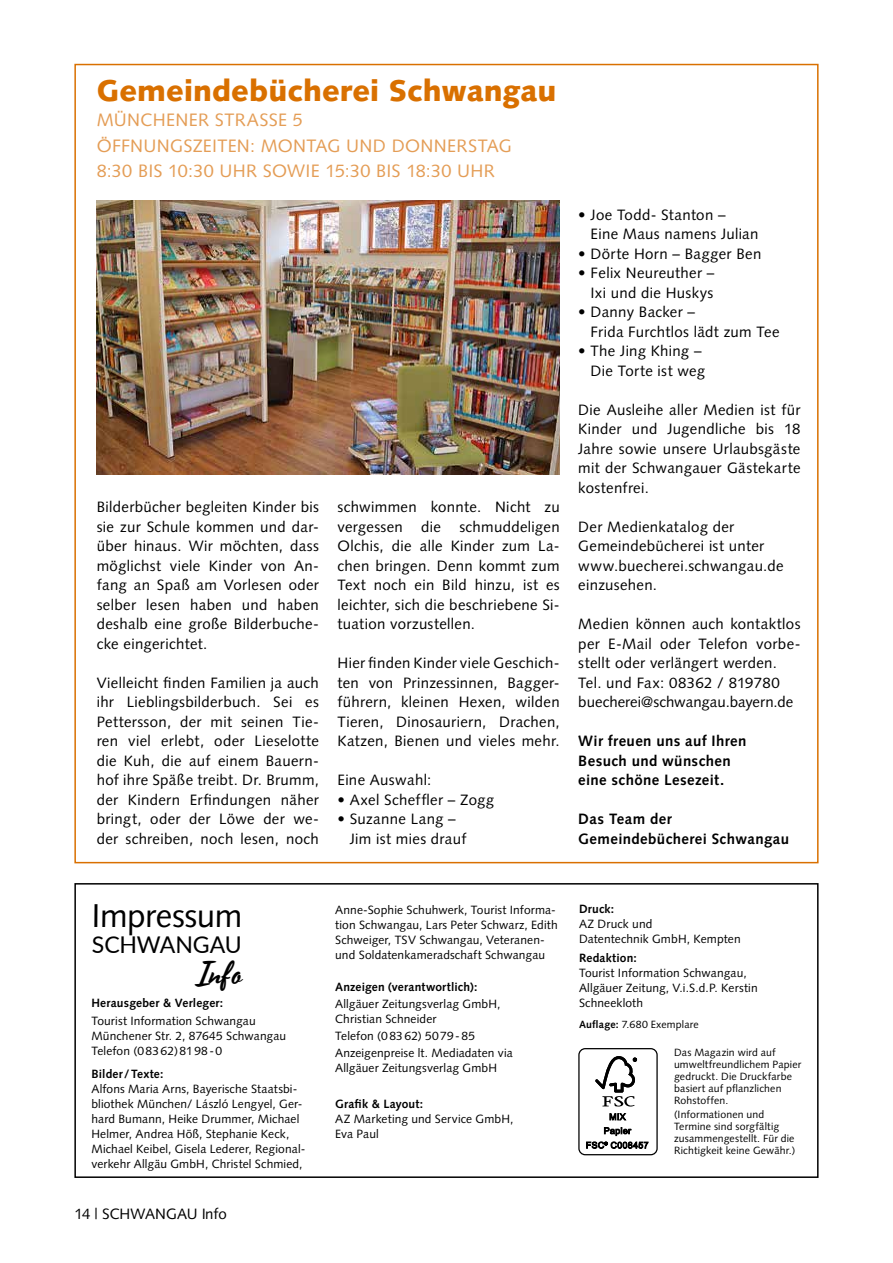
<style>
.page{position:relative;width:893px;height:1263px;background:#fff}
.page>*{position:absolute;margin:0;border:0;box-sizing:border-box;transform-origin:0 0}
.t1{font:35.25px "Timeout";color:#000}
.t2{font:33px "Syntax LT Pro";letter-spacing:-.015em;color:#000}
.t3{font:900 30px "Syntax LT Pro";color:#d97000}
.t4{font:23.1px "Lato";letter-spacing:-.005em;color:#000}
.t5{font:18px/25.5px "Syntax LT Pro";letter-spacing:.02em;color:#e49d56}
.t6{font:15px/19.5px "Syntax LT Pro";letter-spacing:.02em;color:#000;text-align:justify}
.t7{font:700 15px/19.5px "Syntax LT Pro";letter-spacing:.025em;color:#000}
.t8{font:15px "Syntax LT Pro";letter-spacing:-.005em;color:#000}
.t9{font:12px/15px "Syntax LT Pro";letter-spacing:.01em;color:#000}
.t10{font:700 12px "Syntax LT Pro";letter-spacing:.015em;color:#000}
.t11{font:10.5px/12px "Syntax LT Pro";letter-spacing:.015em;color:#000}
.s1{font-weight:700}
</style>
<div class="page">
<div style="left:74px;top:883px;width:745px;height:295px;border:2px solid #000"></div>
<div style="left:578px;top:1048px;width:80px;height:107px;border:1px solid #000;border-radius:6px"></div>
<svg style="left:595px;top:1056px;width:42px;height:50px"></svg>
<svg style="left:609px;top:1113px;width:17px;height:8px"></svg>
<svg style="left:586px;top:1127px;width:63px;height:22px"></svg>
<img style="left:97px;top:200px;width:463px;height:274px">
<h3 class="t3" style="left:97px;top:72px;width:461px">Gemeindebücherei Schwangau</h3>
<p class="t5" style="left:97px;top:107px;width:416px">MÜNCHENER STRASSE 5<br>ÖFFNUNGSZEITEN: MONTAG UND DONNERSTAG<br>8:30 BIS 10:30 UHR SOWIE 15:30 BIS 18:30 UHR</p>
<p class="t6" style="left:97px;top:497px;width:224px">Bilderbücher begleiten Kinder bis sie zur Schule kommen und dar&shy;über hinaus. Wir möchten, dass möglichst viele Kinder von An&shy;fang an Spaß am Vorlesen oder selber lesen haben und haben deshalb eine große Bilderbuche&shy;cke eingerichtet.</p>
<p class="t6" style="left:97px;top:673px;width:224px">Vielleicht finden Familien ja auch ihr Lieblingsbilderbuch. Sei es Pettersson, der mit seinen Tie&shy;ren viel erlebt, oder Lieselotte die Kuh, die auf einem Bauern&shy;hof ihre Späße treibt. Dr. Brumm, der Kindern Erfindungen näher bringt, oder der Löwe der we&shy;der schreiben, noch lesen, noch</p>
<p class="t6" style="left:338px;top:497px;width:224px">schwimmen konnte. Nicht zu vergessen die schmuddeligen Olchis, die alle Kinder zum La&shy;chen bringen. Denn kommt zum Text noch ein Bild hinzu, ist es leichter, sich die beschriebene Si&shy;tuation vorzustellen.</p>
<p class="t6" style="left:338px;top:653px;width:224px">Hier finden Kinder viele Geschich&shy;ten von Prinzessinnen, Bagger&shy;führern, kleinen Hexen, wilden Tieren, Dinosauriern, Drachen, Katzen, Bienen und vieles mehr.</p>
<p class="t6" style="left:338px;top:770px;width:95px">Eine Auswahl:</p>
<p class="t6" style="left:338px;top:790px;width:158px">• Axel Scheffler – Zogg</p>
<p class="t6" style="left:350px;top:809px;width:118px;text-indent:-12px">• Suzanne Lang –<br>Jim ist mies drauf</p>
<p class="t6" style="left:591px;top:205px;width:169px;text-indent:-12px">• Joe Todd- Stanton –<br>Eine Maus namens Julian</p>
<p class="t6" style="left:578px;top:244px;width:185px">• Dörte Horn – Bagger Ben</p>
<p class="t6" style="left:578px;top:263px;width:138px;text-align:right">• Felix Neureuther –<br>Ixi und die Huskys</p>
<p class="t6" style="left:591px;top:302px;width:190px;text-indent:-12px">• Danny Backer –<br>Frida Furchtlos lädt zum Tee</p>
<p class="t6" style="left:578px;top:341px;width:128px;text-align:right">• The Jing Khing –<br>Die Torte ist weg</p>
<p class="t6" style="left:578px;top:400px;width:224px">Die Ausleihe aller Medien ist für Kinder und Jugendliche bis 18<br>Jahre sowie unsere Urlaubsgäste mit der Schwangauer Gästekarte kostenfrei.</p>
<p class="t6" style="left:578px;top:517px;width:207px;text-align:left">Der Medienkatalog der<br>Gemeindebücherei ist unter www.buecherei.schwangau.de einzusehen.</p>
<p class="t6" style="left:578px;top:614px;width:224px;text-align:left">Medien können auch kontaktlos per E-Mail oder Telefon vorbe&shy;stellt oder verlängert werden.<br>Tel. und Fax: 08362 / 819780 buecherei@schwangau.bayern.de</p>
<p class="t7" style="left:578px;top:731px;width:170px">Wir freuen uns auf Ihren<br>Besuch und wünschen eine schöne Lesezeit.</p>
<p class="t7" style="left:578px;top:809px;width:212px">Das Team der<br>Gemeindebücherei Schwangau</p>
<h2 class="t2" style="left:91px;top:896px;width:152px">Impressum</h2>
<h3 class="t4" style="left:92px;top:928px;width:151px">SCHWANGAU</h3>
<h1 class="t1" style="left:196px;top:952px;width:47px">Info</h1>
<p class="t10" style="left:91px;top:996px;width:133px">Herausgeber &amp; Verleger:</p>
<p class="t9" style="left:91px;top:1013px;width:196px">Tourist Information Schwangau<br>Münchener Str. 2, 87645 Schwangau<br>Telefon (08362)8198-0</p>
<p class="t10" style="left:91px;top:1067px;width:73px">Bilder/Texte:</p>
<p class="t9" style="left:91px;top:1081px;width:216px">Alfons Maria Arns, Bayerische Staatsbi&shy;bliothek München/ László Lengyel, Ger&shy;hard Bumann, Heike Drummer, Michael Helmer, Andrea Höß, Stephanie Keck, Michael Keibel, Gisela Lederer, Regional&shy;verkehr Allgäu GmbH, Christel Schmied,</p>
<p class="t8" style="left:74px;top:1205px;width:154px">14 | SCHWANGAU Info</p>
<p class="t9" style="left:335px;top:902px;width:224px">Anne-Sophie Schuhwerk, Tourist Informa&shy;tion Schwangau, Lars Peter Schwarz, Edith Schweiger, TSV Schwangau, Veteranen&shy;und Soldatenkameradschaft Schwangau</p>
<p class="t10" style="left:335px;top:979px;width:144px">Anzeigen (verantwortlich):</p>
<p class="t9" style="left:335px;top:996px;width:167px">Allgäuer Zeitungsverlag GmbH,<br>Christian Schneider</p>
<p class="t9" style="left:335px;top:1027px;width:179px;line-height:17.1px">Telefon (08362) 5079-85<br>Anzeigenpreise lt. Mediadaten via</p>
<p class="t9" style="left:335px;top:1060px;width:163px">Allgäuer Zeitungsverlag GmbH</p>
<p class="t10" style="left:335px;top:1097px;width:89px">Grafik &amp; Layout:</p>
<p class="t9" style="left:335px;top:1111px;width:180px">AZ Marketing und Service GmbH,<br>Eva Paul</p>
<p class="t10" style="left:579px;top:902px;width:37px">Druck:</p>
<p class="t9" style="left:579px;top:916px;width:163px">AZ Druck und<br>Datentechnik GmbH, Kempten</p>
<p class="t10" style="left:579px;top:951px;width:59px">Redaktion:</p>
<p class="t9" style="left:579px;top:966px;width:180px">Tourist Information Schwangau,<br>Allgäuer Zeitung, V.i.S.d.P. Kerstin<br>Schneekloth</p>
<p class="t11" style="left:579px;top:1018px;width:121px"><span class="s1">Auflage:</span> 7.680 Exemplare</p>
<p class="t11" style="left:674px;top:1046px;width:129px">Das Magazin wird auf umweltfreundlichem Papier gedruckt. Die Druckfarbe basiert auf pflanzlichen<br>Rohstoffen.</p>
<p class="t11" style="left:674px;top:1108px;width:123px">(Informationen und<br>Termine sind sorgfältig zusammengestellt. Für die<br>Richtigkeit keine Gewähr.)</p>
</div>
